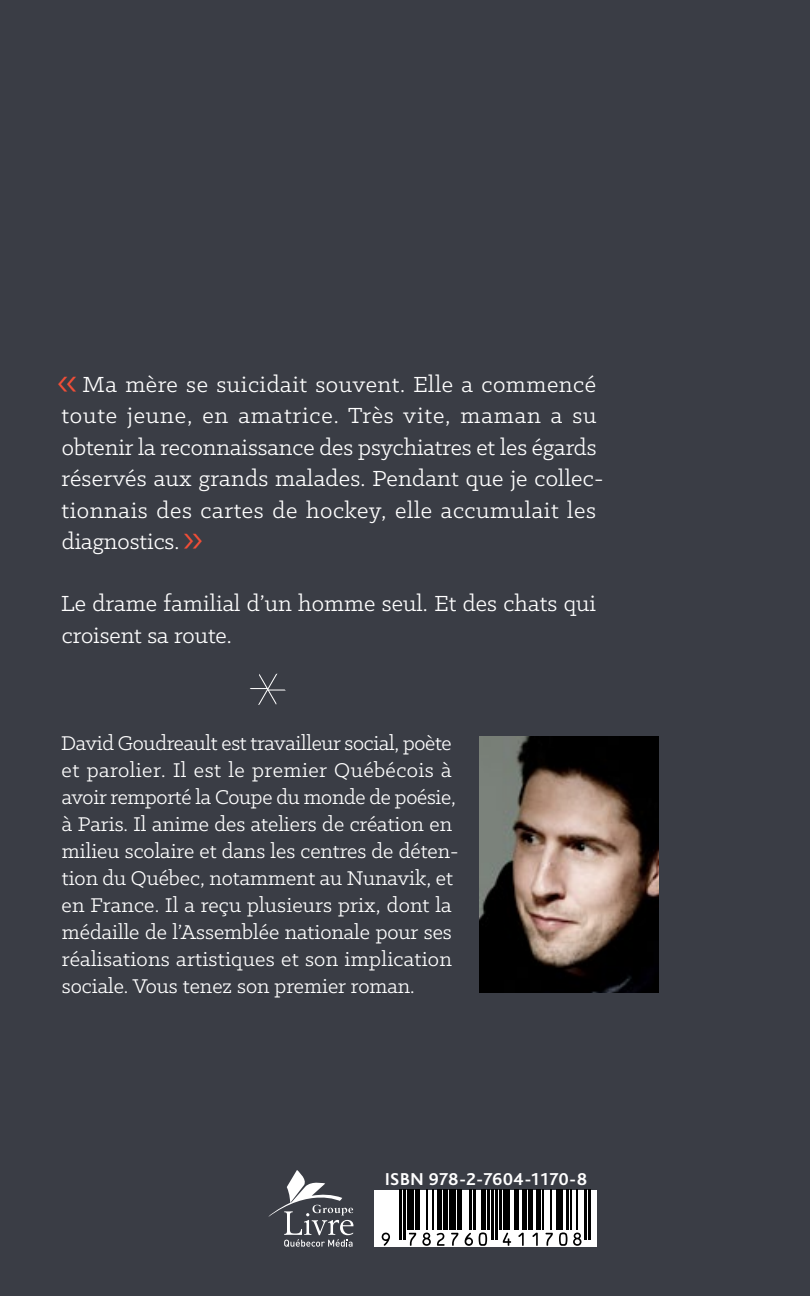
<style>
.page{position:relative;width:810px;height:1296px;background:#3a3d45}
.page>*{position:absolute;margin:0;border:0;box-sizing:border-box;transform-origin:0 0}
.t1{font:24.75px/31.5px "Klinic Slab";letter-spacing:.01em;color:#fff}
.t2{font:22.5px/27px "Klinic Slab";color:#fff}
.t3{font:700 18px "Bliss";letter-spacing:.02em;color:#fff}
.s1{font-size:41.62px;color:#f04e37}
</style>
<div class="page">
<div style="left:375px;top:1190px;width:222px;height:57px;background:#fff"></div>
<svg style="left:382px;top:1233px;width:8px;height:13px"></svg>
<hr style="left:399px;top:1190px;width:2px;height:50px;background:#000">
<hr style="left:403px;top:1190px;width:2px;height:50px;background:#000">
<svg style="left:409px;top:1233px;width:7px;height:13px"></svg>
<div style="left:407px;top:1190px;width:7px;height:40px;background:#000"></div>
<div style="left:415px;top:1190px;width:5px;height:40px;background:#000"></div>
<svg style="left:422px;top:1233px;width:9px;height:13px"></svg>
<hr style="left:426px;top:1190px;width:2px;height:40px;background:#000">
<hr style="left:432px;top:1190px;width:2px;height:40px;background:#000">
<svg style="left:437px;top:1233px;width:8px;height:13px"></svg>
<div style="left:437px;top:1190px;width:5px;height:40px;background:#000"></div>
<hr style="left:444px;top:1190px;width:4px;height:40px;background:#000">
<svg style="left:451px;top:1233px;width:7px;height:13px"></svg>
<div style="left:450px;top:1190px;width:6px;height:40px;background:#000"></div>
<hr style="left:458px;top:1190px;width:4px;height:40px;background:#000">
<svg style="left:465px;top:1233px;width:8px;height:13px"></svg>
<hr style="left:470px;top:1190px;width:2px;height:40px;background:#000">
<hr style="left:474px;top:1190px;width:2px;height:40px;background:#000">
<svg style="left:479px;top:1232px;width:8px;height:14px"></svg>
<hr style="left:482px;top:1190px;width:4px;height:40px;background:#000">
<hr style="left:488px;top:1190px;width:2px;height:40px;background:#000">
<hr style="left:492px;top:1190px;width:2px;height:50px;background:#000">
<hr style="left:496px;top:1190px;width:2px;height:50px;background:#000">
<svg style="left:503px;top:1233px;width:8px;height:13px"></svg>
<hr style="left:500px;top:1190px;width:2px;height:40px;background:#000">
<div style="left:504px;top:1190px;width:6px;height:40px;background:#000"></div>
<svg style="left:518px;top:1233px;width:6px;height:13px"></svg>
<hr style="left:514px;top:1190px;width:4px;height:40px;background:#000">
<hr style="left:522px;top:1190px;width:4px;height:40px;background:#000">
<svg style="left:532px;top:1233px;width:6px;height:13px"></svg>
<hr style="left:528px;top:1190px;width:4px;height:40px;background:#000">
<hr style="left:536px;top:1190px;width:4px;height:40px;background:#000">
<svg style="left:546px;top:1233px;width:7px;height:13px"></svg>
<hr style="left:542px;top:1190px;width:2px;height:40px;background:#000">
<hr style="left:550px;top:1190px;width:2px;height:40px;background:#000">
<svg style="left:559px;top:1232px;width:8px;height:14px"></svg>
<div style="left:556px;top:1190px;width:6px;height:40px;background:#000"></div>
<hr style="left:566px;top:1190px;width:2px;height:40px;background:#000">
<svg style="left:573px;top:1233px;width:9px;height:13px"></svg>
<hr style="left:570px;top:1190px;width:2px;height:40px;background:#000">
<hr style="left:576px;top:1190px;width:2px;height:40px;background:#000">
<hr style="left:584px;top:1190px;width:2px;height:50px;background:#000">
<hr style="left:588px;top:1190px;width:2px;height:50px;background:#000">
<svg style="left:268px;top:1170px;width:85px;height:77px"></svg>
<img style="left:480px;top:736px;width:178px;height:257px">
<svg style="left:250px;top:674px;width:36px;height:31px"></svg>
<p class="t1" style="left:57px;top:368px;width:548px"><span class="s1">«</span> Ma mère se suicidait souvent. Elle a commencé toute jeune, en amatrice. Très vite, maman a su obtenir la reconnaissance des psychiatres et les égards réservés aux grands malades. Pendant que je collec&shy;tionnais des cartes de hockey, elle accumulait les diagnostics.<span class="s1">»</span></p>
<p class="t1" style="left:61px;top:587px;width:537px">Le drame familial d’un homme seul. Et des chats qui croisent sa route.</p>
<p class="t2" style="left:61px;top:729px;width:399px">David Goudreault est travailleur social, poète et parolier. Il est le premier Québécois à avoir remporté la Coupe du monde de poésie, à Paris. Il anime des ateliers de création en milieu scolaire et dans les centres de déten&shy;tion du Québec, notamment au Nunavik, et en France. Il a reçu plusieurs prix, dont la médaille de l’Assemblée nationale pour ses réalisations artistiques et son implication sociale. Vous tenez son premier roman.</p>
<p class="t3" style="left:385px;top:1169px;width:203px">ISBN 978-2-7604-1170-8</p>
</div>
